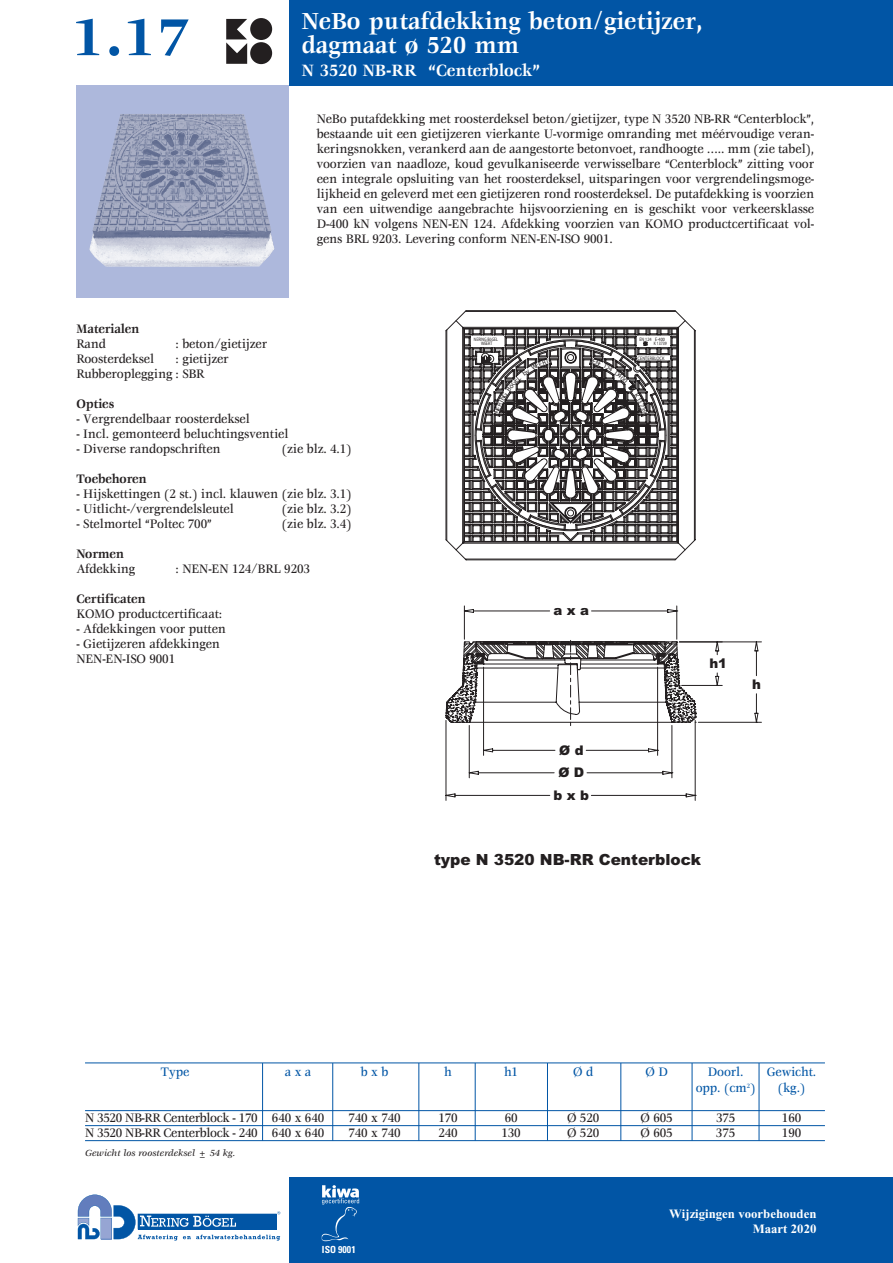
<style>
.page{position:relative;width:893px;height:1263px;background:#fff}
.page>*{position:absolute;margin:0;border:0;box-sizing:border-box;transform-origin:0 0}
.t1{font:700 57px "Veljovic";color:#0155a5}
.t2{font:700 25.5px/24px "Veljovic";color:#fff;scale:.9 1}
.t3{font:700 18px "Veljovic";color:#fff;scale:.9 1}
.t4{font:900 15.3px "Arial";color:#231f20}
.t5{font:500 13.5px/15px "Veljovic";letter-spacing:-.01em;color:#231f20;scale:.9 1}
.t6{font:500 13.5px "Veljovic";letter-spacing:-.03em;color:#231f20;scale:.9 1}
.t7{font:500 13.5px "Veljovic";letter-spacing:-.01em;color:#0155a5;scale:.9 1}
.t8{font:700 13.5px "Veljovic";letter-spacing:-.01em;color:#231f20;scale:.9 1}
.t9{font:900 13.35px/22.6px "Arial";color:#231f20;text-align:center}
.t10{font:700 12.75px/15px "Times New Roman";color:#fff;text-align:right}
.t11{font:italic 500 9.75px "Veljovic";color:#231f20}
.t12{font:700 condensed 9.75px "Univers LT Std";color:#fff}
.t13{font:4.95px/4.8px "Myriad Pro";color:#231f20;text-align:center;scale:.8 1}
.t14{font:4.95px/4.8px "Myriad Pro";color:#231f20;scale:.85 1}
.t15{font:4.95px "Myriad Pro";color:#231f20;scale:.9 1}
</style>
<div class="page">
<div style="left:289px;top:0;width:604px;height:85px;background:#0155a5"></div>
<div style="left:289px;top:1178px;width:604px;height:85px;background:#0155a5"></div>
<svg style="left:78px;top:1194px;width:202px;height:46px"></svg>
<svg style="left:226px;top:19px;width:21px;height:45px"></svg>
<div style="left:250px;top:18px;width:22px;height:22px;background:#231f20;border-radius:50%"></div>
<div style="left:250px;top:42px;width:22px;height:22px;background:#231f20;border-radius:50%"></div>
<div style="left:76px;top:85px;width:213px;height:213px;background:#adb8dc"></div>
<img style="left:89px;top:114px;width:185px;height:153px">
<svg style="left:449px;top:311px;width:243px;height:16px"></svg>
<hr style="left:85px;top:1063px;width:740px;height:1px;background:#0155a5">
<hr style="left:85px;top:1110px;width:740px;height:1px;background:#0155a5">
<hr style="left:85px;top:1125px;width:740px;height:1px;background:#0155a5">
<hr style="left:85px;top:1140px;width:740px;height:1px;background:#0155a5">
<hr style="left:262px;top:1063px;width:1px;height:78px;background:#0155a5">
<hr style="left:332px;top:1063px;width:1px;height:78px;background:#0155a5">
<hr style="left:419px;top:1063px;width:1px;height:78px;background:#0155a5">
<hr style="left:475px;top:1063px;width:1px;height:78px;background:#0155a5">
<hr style="left:547px;top:1063px;width:1px;height:78px;background:#0155a5">
<hr style="left:621px;top:1063px;width:1px;height:78px;background:#0155a5">
<hr style="left:692px;top:1063px;width:1px;height:78px;background:#0155a5">
<hr style="left:759px;top:1063px;width:1px;height:78px;background:#0155a5">
<svg style="left:322px;top:1185px;width:37px;height:56px"></svg>
<svg style="left:445px;top:327px;width:317px;height:474px"></svg>
<h1 class="t1" style="left:72px;top:15px;width:119px">1.17</h1>
<h2 class="t2" style="left:302px;top:11px;width:447px">NeBo putafdekking beton/gietijzer, dagmaat ø 520 mm</h2>
<h3 class="t3" style="left:302px;top:63px;width:266px">N 3520 NB-RR “Centerblock”</h3>
<p class="t5" style="left:317px;top:112px;width:554px;text-align:justify">NeBo putafdekking met roosterdeksel beton/gietijzer, type N 3520 NB-RR “Centerblock”, bestaande uit een gietijzeren vierkante U-vormige omranding met méérvoudige veran&shy;keringsnokken, verankerd aan de aangestorte betonvoet, randhoogte ….. mm (zie tabel), voorzien van naadloze, koud gevulkaniseerde verwisselbare “Centerblock” zitting voor een integrale opsluiting van het roosterdeksel, uitsparingen voor vergrendelingsmoge&shy;lijkheid en geleverd met een gietijzeren rond roosterdeksel. De putafdekking is voorzien van een uitwendige aangebrachte hijsvoorziening en is geschikt voor verkeersklasse D-400 kN volgens NEN-EN 124. Afdekking voorzien van KOMO productcertificaat vol&shy;gens BRL 9203. Levering conform NEN-EN-ISO 9001.</p>
<p class="t8" style="left:76px;top:323px;width:71px">Materialen</p>
<p class="t5" style="left:76px;top:337px;width:34px">Rand</p>
<p class="t5" style="left:176px;top:337px;width:103px">: beton/gietijzer</p>
<p class="t5" style="left:76px;top:352px;width:88px">Roosterdeksel</p>
<p class="t5" style="left:76px;top:352px;width:171px;text-indent:99px">: gietijzer<br>Rubberoplegging : SBR</p>
<p class="t8" style="left:76px;top:398px;width:43px">Opties</p>
<p class="t5" style="left:76px;top:412px;width:194px">- Vergrendelbaar roosterdeksel</p>
<p class="t5" style="left:76px;top:427px;width:237px">- Incl. gemonteerd beluchtingsventiel</p>
<p class="t5" style="left:76px;top:442px;width:162px">- Diverse randopschriften</p>
<p class="t5" style="left:282px;top:442px;width:79px">(zie blz. 4.1)</p>
<p class="t8" style="left:76px;top:473px;width:80px">Toebehoren</p>
<p class="t5" style="left:76px;top:487px;width:307px">- Hijskettingen (2 st.) incl. klauwen (zie blz. 3.1)</p>
<p class="t5" style="left:76px;top:502px;width:176px">- Uitlicht-/vergrendelsleutel</p>
<p class="t5" style="left:282px;top:502px;width:79px">(zie blz. 3.2)</p>
<p class="t5" style="left:76px;top:517px;width:152px">- Stelmortel “Poltec 700”</p>
<p class="t5" style="left:282px;top:517px;width:79px">(zie blz. 3.4)</p>
<p class="t8" style="left:76px;top:548px;width:54px">Normen</p>
<p class="t5" style="left:76px;top:562px;width:67px">Afdekking</p>
<p class="t5" style="left:176px;top:562px;width:151px">: NEN-EN 124/BRL 9203</p>
<p class="t8" style="left:76px;top:593px;width:78px">Certificaten</p>
<p class="t5" style="left:76px;top:607px;width:164px">KOMO productcertificaat:</p>
<p class="t5" style="left:76px;top:622px;width:168px">- Afdekkingen voor putten</p>
<p class="t5" style="left:76px;top:637px;width:161px">- Gietijzeren afdekkingen<br>NEN-EN-ISO 9001</p>
<p class="t13" style="left:474px;top:336px;width:32px">NERING BöGEL<br>WEERT</p>
<p class="t14" style="left:654px;top:336px;width:17px;text-indent:-14px">EN 124 E-400<br>K 13739</p>
<p class="t15" style="left:638px;top:355px;width:31px">CENTERBLOCK</p>
<p class="t9" style="left:554px;top:600px;width:37px">a x a</p>
<p class="t9" style="left:709px;top:653px;width:19px">h1</p>
<p class="t9" style="left:553px;top:740px;width:37px">Ø d<br>Ø D b x b</p>
<p class="t4" style="left:434px;top:854px;width:268px">type N 3520 NB-RR Centerblock</p>
<p class="t9" style="left:752px;top:674px;width:10px">h</p>
<p class="t7" style="left:161px;top:1066px;width:33px">Type</p>
<p class="t7" style="left:285px;top:1066px;width:31px">a x a</p>
<p class="t7" style="left:361px;top:1066px;width:32px">b x b</p>
<p class="t7" style="left:444px;top:1066px;width:10px">h</p>
<p class="t7" style="left:504px;top:1066px;width:17px">h1</p>
<p class="t7" style="left:573px;top:1066px;width:24px">Ø d</p>
<p class="t7" style="left:645px;top:1066px;width:26px">Ø D</p>
<p class="t7" style="left:708px;top:1066px;width:41px">Doorl.</p>
<p class="t7" style="left:767px;top:1066px;width:56px">Gewicht.</p>
<p class="t7" style="left:696px;top:1082px;width:68px">opp. (cm<sup>2</sup>)</p>
<p class="t7" style="left:778px;top:1082px;width:32px">(kg.)</p>
<p class="t6" style="left:85px;top:1112px;width:267px">N 3520 NB-RR Centerblock - 170 640 x 640</p>
<p class="t5" style="left:348px;top:1112px;width:60px">740 x 740</p>
<p class="t5" style="left:438px;top:1112px;width:23px">170</p>
<p class="t5" style="left:505px;top:1112px;width:16px">60</p>
<p class="t5" style="left:567px;top:1112px;width:37px">Ø 520</p>
<p class="t5" style="left:640px;top:1112px;width:37px">Ø 605</p>
<p class="t5" style="left:716px;top:1112px;width:23px">375</p>
<p class="t5" style="left:782px;top:1112px;width:23px">160</p>
<p class="t6" style="left:85px;top:1127px;width:267px">N 3520 NB-RR Centerblock - 240 640 x 640</p>
<p class="t5" style="left:348px;top:1127px;width:60px">740 x 740</p>
<p class="t5" style="left:438px;top:1127px;width:23px">240</p>
<p class="t5" style="left:501px;top:1127px;width:23px">130</p>
<p class="t5" style="left:567px;top:1127px;width:37px">Ø 520</p>
<p class="t5" style="left:640px;top:1127px;width:37px">Ø 605</p>
<p class="t5" style="left:716px;top:1127px;width:23px">375</p>
<p class="t5" style="left:782px;top:1127px;width:23px">190</p>
<p class="t11" style="left:85px;top:1149px;width:152px">Gewicht los roosterdeksel ± 54 kg.</p>
<p class="t12" style="left:322px;top:1244px;width:35px">ISO 9001</p>
<p class="t10" style="left:669px;top:1207px;width:149px">Wijzigingen voorbehouden<br>Maart 2020</p>
</div>
